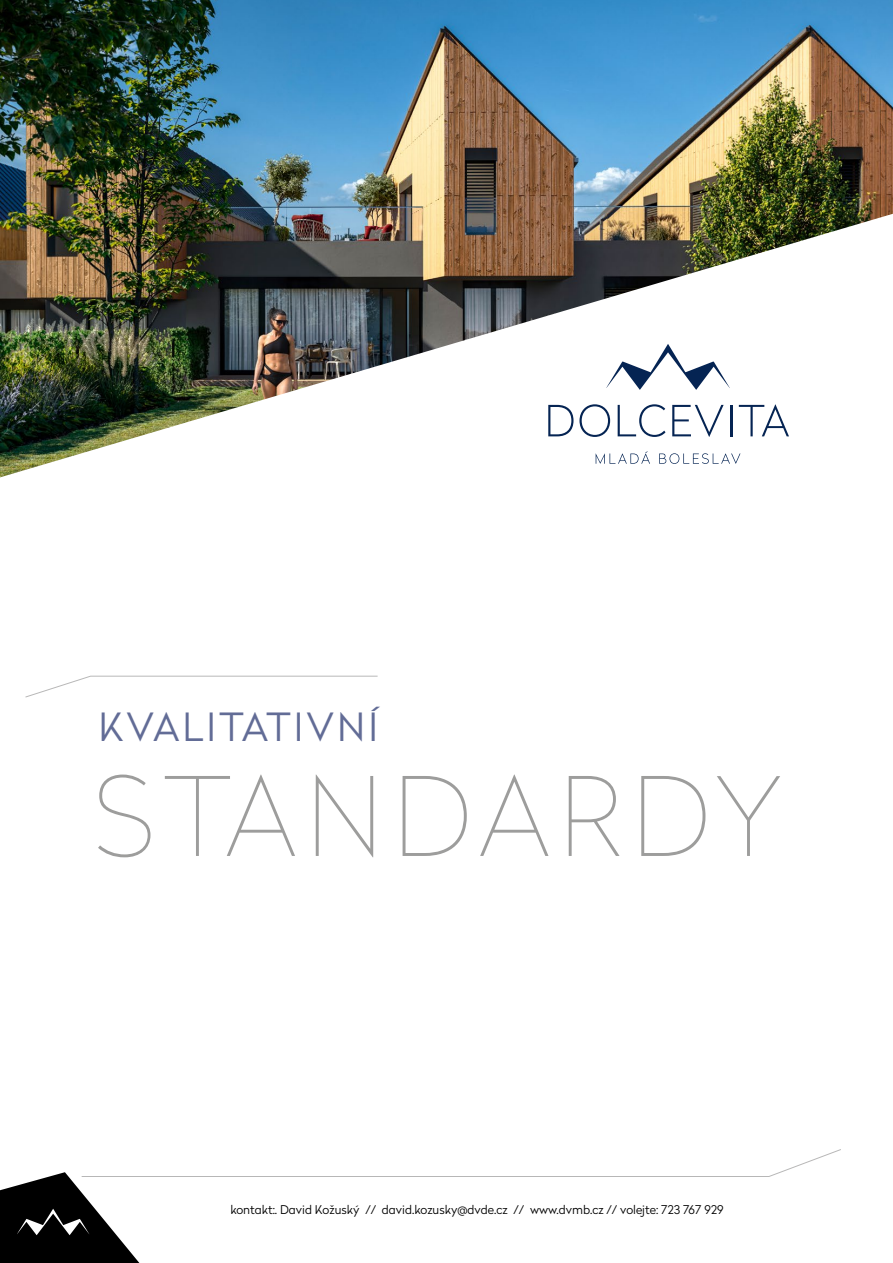
<style>
.page{position:relative;width:893px;height:1263px;background:#fff}
.page>*{position:absolute;margin:0;border:0;box-sizing:border-box;transform-origin:0 0}
.t1{font:100 108.75px "Radikal";letter-spacing:.08em;color:#9d9d9c}
.t2{font:300 38.7px "Radikal";letter-spacing:.08em;color:#626c96}
.t3{font:300 12px "Radikal";color:#000}
</style>
<div class="page">
<img style="left:0;top:0;width:893px;height:214px">
<img style="left:0;top:214px;width:892px;height:264px">
<svg style="left:25px;top:675px;width:353px;height:23px"></svg>
<svg style="left:0;top:1149px;width:841px;height:114px"></svg>
<svg style="left:606px;top:344px;width:124px;height:46px"></svg>
<svg style="left:548px;top:405px;width:25px;height:31px"></svg>
<svg style="left:579px;top:404px;width:31px;height:33px"></svg>
<svg style="left:618px;top:404px;width:47px;height:33px"></svg>
<svg style="left:672px;top:405px;width:52px;height:32px"></svg>
<hr style="left:730px;top:405px;width:2px;height:31px;background:#052453">
<svg style="left:739px;top:404px;width:50px;height:32px"></svg>
<svg style="left:596px;top:451px;width:54px;height:13px"></svg>
<svg style="left:659px;top:453px;width:81px;height:11px"></svg>
<p class="t2" style="left:99px;top:699px;width:281px">KVALITATIVNÍ</p>
<p class="t1" style="left:94px;top:743px;width:689px">STANDARDY</p>
<p class="t3" style="left:230px;top:1201px;width:495px">kontakt:. David Kožuský // david.kozusky@dvde.cz // www.dvmb.cz // volejte: 723 767 929</p>
</div>
